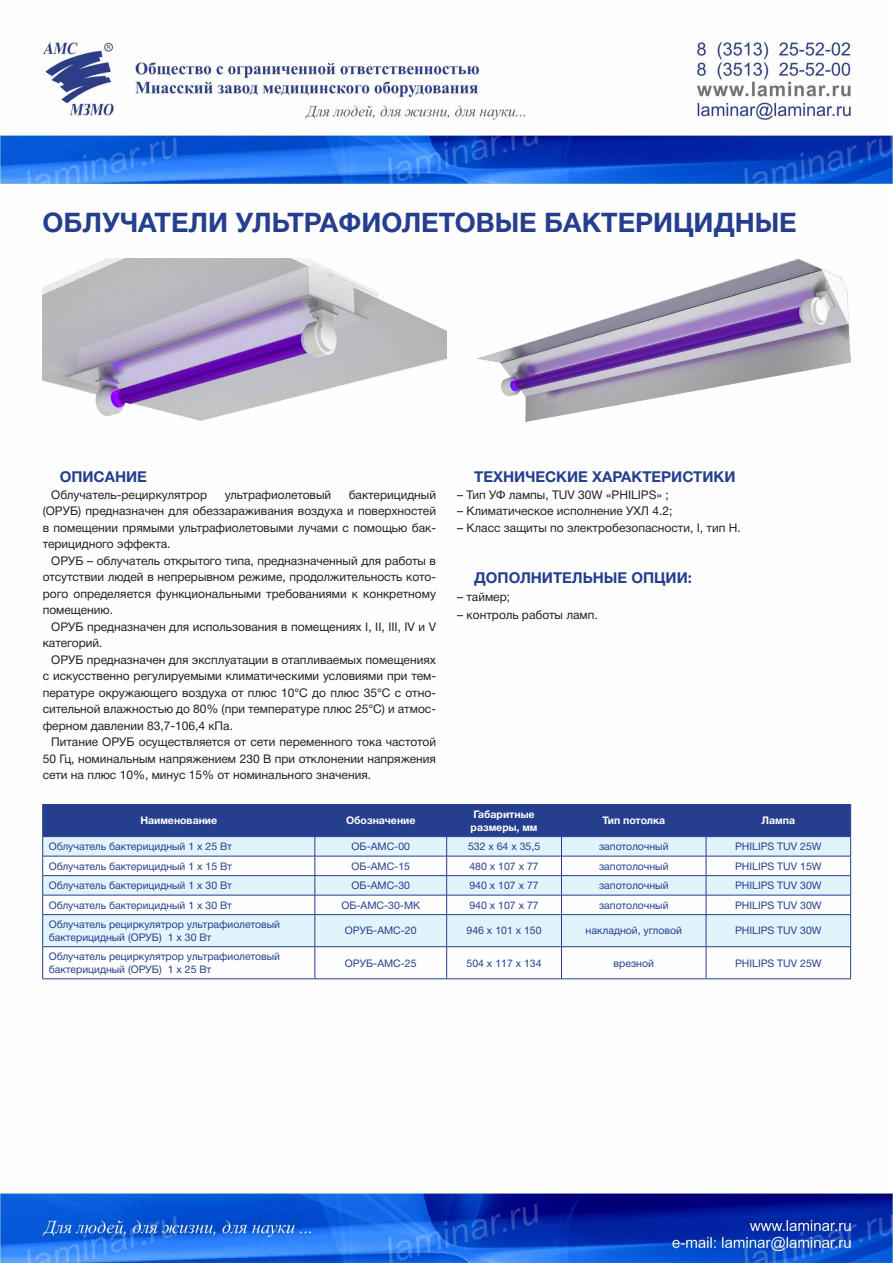
<style>
.page{position:relative;width:893px;height:1263px;background:#fff}
.page>*{position:absolute;margin:0;border:0;box-sizing:border-box;transform-origin:0 0}
.t1{font:700 27px "Helvetica Neue Cyr";color:#253f8e}
.t2{font:700 15px "Helvetica Neue Cyr";color:#253f8e}
.t3{font:12px/16.5px "Helvetica Neue Cyr";color:#231f20;text-align:justify}
.t4{font:10.5px/12.6px "Helvetica Neue Cyr";color:#253f8e}
.t5{font:700 10.5px/12.6px "Helvetica Neue Cyr";color:#fff}
</style>
<div class="page">
<img style="left:0;top:40px;width:893px;height:1222px">
<div style="left:43px;top:915px;width:807px;height:31px;background:#e1f4fc"></div>
<svg style="left:42px;top:804px;width:809px;height:110px"></svg>
<hr style="left:43px;top:914px;width:272px;height:1px;background:#253f8e">
<hr style="left:42px;top:915px;width:1px;height:31px;background:#253f8e">
<hr style="left:315px;top:914px;width:132px;height:1px;background:#253f8e">
<hr style="left:315px;top:915px;width:1px;height:31px;background:#253f8e">
<hr style="left:447px;top:914px;width:114px;height:1px;background:#253f8e">
<hr style="left:446px;top:915px;width:1px;height:31px;background:#253f8e">
<hr style="left:561px;top:914px;width:145px;height:1px;background:#253f8e">
<hr style="left:561px;top:915px;width:1px;height:31px;background:#253f8e">
<hr style="left:706px;top:914px;width:145px;height:1px;background:#253f8e">
<hr style="left:706px;top:915px;width:1px;height:31px;background:#253f8e">
<hr style="left:850px;top:915px;width:1px;height:31px;background:#253f8e">
<hr style="left:43px;top:946px;width:272px;height:1px;background:#253f8e">
<hr style="left:42px;top:947px;width:1px;height:32px;background:#253f8e">
<hr style="left:315px;top:946px;width:132px;height:1px;background:#253f8e">
<hr style="left:315px;top:947px;width:1px;height:32px;background:#253f8e">
<hr style="left:447px;top:946px;width:114px;height:1px;background:#253f8e">
<hr style="left:446px;top:947px;width:1px;height:32px;background:#253f8e">
<hr style="left:561px;top:946px;width:145px;height:1px;background:#253f8e">
<hr style="left:561px;top:947px;width:1px;height:32px;background:#253f8e">
<hr style="left:706px;top:946px;width:145px;height:1px;background:#253f8e">
<hr style="left:706px;top:947px;width:1px;height:32px;background:#253f8e">
<hr style="left:850px;top:947px;width:1px;height:32px;background:#253f8e">
<hr style="left:43px;top:978px;width:272px;height:1px;background:#253f8e">
<hr style="left:315px;top:978px;width:132px;height:1px;background:#253f8e">
<hr style="left:447px;top:978px;width:114px;height:1px;background:#253f8e">
<hr style="left:561px;top:978px;width:145px;height:1px;background:#253f8e">
<hr style="left:706px;top:978px;width:145px;height:1px;background:#253f8e">
<hr style="left:43px;top:804px;width:272px;height:1px;background:#253f8e">
<hr style="left:42px;top:805px;width:1px;height:31px;background:#253f8e">
<hr style="left:315px;top:804px;width:132px;height:1px;background:#253f8e">
<hr style="left:315px;top:805px;width:1px;height:31px;background:#253f8e">
<hr style="left:447px;top:804px;width:114px;height:1px;background:#253f8e">
<hr style="left:446px;top:805px;width:1px;height:31px;background:#253f8e">
<hr style="left:561px;top:804px;width:145px;height:1px;background:#253f8e">
<hr style="left:561px;top:805px;width:1px;height:31px;background:#253f8e">
<hr style="left:706px;top:804px;width:145px;height:1px;background:#253f8e">
<hr style="left:706px;top:805px;width:1px;height:31px;background:#253f8e">
<hr style="left:850px;top:805px;width:1px;height:31px;background:#253f8e">
<hr style="left:43px;top:836px;width:272px;height:1px;background:#253f8e">
<hr style="left:315px;top:836px;width:132px;height:1px;background:#253f8e">
<hr style="left:447px;top:836px;width:114px;height:1px;background:#253f8e">
<hr style="left:561px;top:836px;width:145px;height:1px;background:#253f8e">
<hr style="left:706px;top:836px;width:145px;height:1px;background:#253f8e">
<img style="left:43px;top:258px;width:404px;height:163px">
<img style="left:478px;top:258px;width:372px;height:163px">
<h1 class="t1" style="left:43px;top:207px;width:96px">Облучате</h1>
<h1 class="t1" style="left:189px;top:207px;width:117px">ли ультра</h1>
<h1 class="t1" style="left:338px;top:207px;width:101px">фиолето</h1>
<h1 class="t1" style="left:476px;top:207px;width:107px">вые бактери</h1>
<h1 class="t1" style="left:673px;top:207px;width:41px">цидн</h1>
<h1 class="t1" style="left:755px;top:207px;width:41px">ые</h1>
<p class="t2" style="left:60px;top:468px;width:35px">описание</p>
<p class="t3" style="left:51px;top:486px;width:158px">Облучатель-рециркулятрор</p>
<p class="t3" style="left:225px;top:486px;width:108px">ультрафиолетовый</p>
<p class="t3" style="left:43px;top:486px;width:395px;text-indent:306px">бактерицидный (ОРУБ) предназначен для обеззараживания воздуха и поверхностей в помещении прямыми ультрафиолетовыми лучами с помощью бак&shy;терицидного эффекта.</p>
<p class="t3" style="left:43px;top:552px;width:395px;text-indent:9px">ОРУБ – облучатель открытого типа, предназначенный для работы в отсутствии людей в непрерывном режиме, продолжительность кото&shy;рого определяется функциональными требованиями к конкретному помещению.</p>
<p class="t3" style="left:43px;top:618px;width:395px;text-indent:9px">ОРУБ предназначен для использования в помещениях I, II, III, IV и V категорий.</p>
<p class="t3" style="left:43px;top:651px;width:395px;text-indent:9px">ОРУБ предназначен для эксплуатации в отапливаемых помещениях с искусственно регулируемыми климатическими условиями при тем&shy;пературе окружающего воздуха от плюс 10°С до плюс 35°С с отно&shy;сительной влажностью до 80% (при температуре плюс 25°С) и атмос&shy;ферном давлении 83,7-106,4 кПа.</p>
<p class="t3" style="left:43px;top:734px;width:395px;text-indent:9px">Питание ОРУБ осуществляется от сети переменного тока частотой 50 Гц, номинальным напряжением 230 В при отклонении напряжения сети на плюс 10%, минус 15% от номинального значения.</p>
<p class="t2" style="left:474px;top:468px;width:263px">ТЕХНИЧЕСКИЕ ХАРАКТЕРИСТИКИ</p>
<p class="t3" style="left:457px;top:486px;width:213px">– Тип УФ лампы, TUV 30W «PHILIPS» ;</p>
<p class="t3" style="left:457px;top:503px;width:217px">– Климатическое исполнение УХЛ 4.2;</p>
<p class="t3" style="left:457px;top:519px;width:285px">– Класс защиты по электробезопасности, I, тип Н.</p>
<p class="t2" style="left:474px;top:569px;width:68px">Дополните</p>
<p class="t2" style="left:572px;top:569px;width:121px">льные опции:</p>
<p class="t3" style="left:457px;top:588px;width:54px">– таймер;</p>
<p class="t3" style="left:457px;top:606px;width:142px">– контроль работы ламп.</p>
<p class="t5" style="left:140px;top:814px;width:78px">Наименование</p>
<p class="t5" style="left:346px;top:814px;width:71px">Обозначение</p>
<p class="t5" style="left:471px;top:808px;width:68px">Габаритные размеры, мм</p>
<p class="t5" style="left:602px;top:814px;width:64px">Тип потолка</p>
<p class="t5" style="left:762px;top:814px;width:35px">Лампа</p>
<p class="t4" style="left:49px;top:840px;width:185px">Облучатель бактерицидный 1 х 25 Вт</p>
<p class="t4" style="left:351px;top:840px;width:60px">ОБ-АМС-00</p>
<p class="t4" style="left:468px;top:840px;width:74px">532 х 64 х 35,5</p>
<p class="t4" style="left:599px;top:840px;width:71px">запотолочный</p>
<p class="t4" style="left:735px;top:840px;width:88px">PHILIPS TUV 25W</p>
<p class="t4" style="left:49px;top:860px;width:185px">Облучатель бактерицидный 1 х 15 Вт</p>
<p class="t4" style="left:351px;top:860px;width:60px">ОБ-АМС-15</p>
<p class="t4" style="left:469px;top:860px;width:71px">480 х 107 х 77</p>
<p class="t4" style="left:599px;top:860px;width:71px">запотолочный</p>
<p class="t4" style="left:735px;top:860px;width:88px">PHILIPS TUV 15W</p>
<p class="t4" style="left:49px;top:879px;width:185px">Облучатель бактерицидный 1 х 30 Вт</p>
<p class="t4" style="left:351px;top:879px;width:60px">ОБ-АМС-30</p>
<p class="t4" style="left:469px;top:879px;width:71px">940 х 107 х 77</p>
<p class="t4" style="left:599px;top:879px;width:71px">запотолочный</p>
<p class="t4" style="left:735px;top:879px;width:88px">PHILIPS TUV 30W</p>
<p class="t4" style="left:49px;top:899px;width:185px">Облучатель бактерицидный 1 х 30 Вт</p>
<p class="t4" style="left:341px;top:899px;width:80px">ОБ-АМС-30-МК</p>
<p class="t4" style="left:469px;top:899px;width:71px">940 х 107 х 77</p>
<p class="t4" style="left:599px;top:899px;width:71px">запотолочный</p>
<p class="t4" style="left:735px;top:899px;width:88px">PHILIPS TUV 30W</p>
<p class="t4" style="left:49px;top:918px;width:233px">Облучатель рециркулятрор ультрафиолетовый бактерицидный (ОРУБ) 1 х 30 Вт</p>
<p class="t4" style="left:345px;top:924px;width:73px">ОРУБ-АМС-20</p>
<p class="t4" style="left:467px;top:924px;width:77px">946 х 101 х 150</p>
<p class="t4" style="left:586px;top:924px;width:98px">накладной, угловой</p>
<p class="t4" style="left:735px;top:924px;width:88px">PHILIPS TUV 30W</p>
<p class="t4" style="left:49px;top:950px;width:233px">Облучатель рециркулятрор ультрафиолетовый бактерицидный (ОРУБ) 1 х 25 Вт</p>
<p class="t4" style="left:345px;top:957px;width:73px">ОРУБ-АМС-25</p>
<p class="t4" style="left:467px;top:957px;width:77px">504 х 117 х 134</p>
<p class="t4" style="left:614px;top:957px;width:42px">врезной</p>
<p class="t4" style="left:735px;top:957px;width:88px">PHILIPS TUV 25W</p>
</div>
